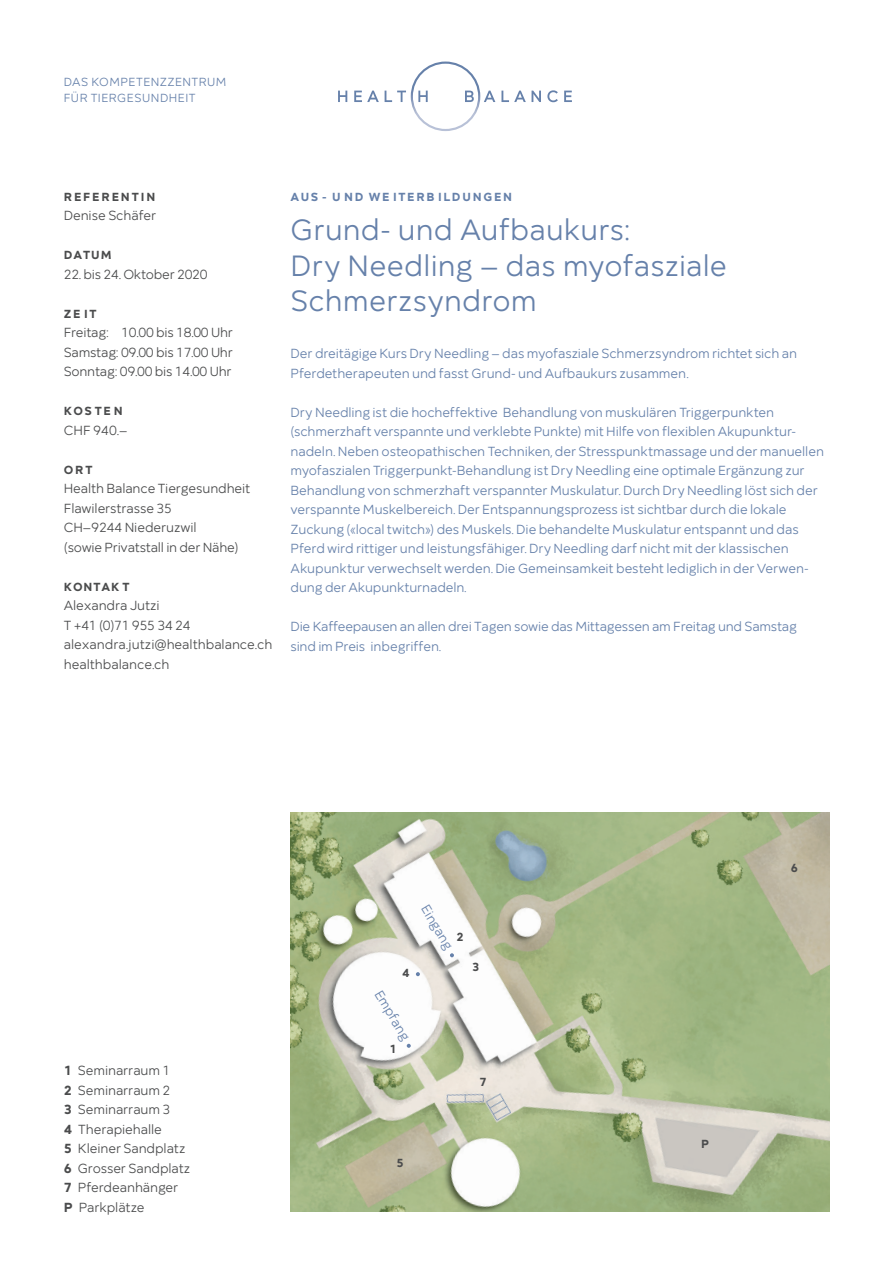
<style>
.page{position:relative;width:893px;height:1263px;background:#fff}
.page>*{position:absolute;margin:0;border:0;box-sizing:border-box;transform-origin:0 0}
.t1{font:30px/35.2px "Mirai";letter-spacing:.005em;color:#6681aa}
.t2{font:13.5px/19.5px "Mirai";letter-spacing:-.01em;color:#6681aa}
.t3{font:13.5px/19.6px "Mirai";letter-spacing:-.01em;color:#4b4c4d}
.t4{font:12px/16.5px "Mirai";letter-spacing:.035em;color:#6681aa}
.t5{font:700 12px "Mirai";letter-spacing:.14em;color:#4b4c4d}
.t6{font:700 12px "Mirai";letter-spacing:.145em;color:#6681aa}
.t7{font:700 12px "Mirai";letter-spacing:.16em;color:#4b4c4d}
.s1{font-weight:700}
</style>
<div class="page">
<img style="left:291px;top:812px;width:538px;height:400px">
<svg style="left:407px;top:1044px;width:4px;height:4px"></svg>
<svg style="left:450px;top:953px;width:4px;height:4px"></svg>
<svg style="left:416px;top:972px;width:4px;height:4px"></svg>
<svg style="left:338px;top:91px;width:9px;height:11px"></svg>
<svg style="left:354px;top:91px;width:25px;height:11px"></svg>
<svg style="left:385px;top:62px;width:110px;height:69px"></svg>
<svg style="left:501px;top:91px;width:25px;height:11px"></svg>
<svg style="left:532px;top:91px;width:9px;height:11px"></svg>
<svg style="left:547px;top:90px;width:11px;height:12px"></svg>
<svg style="left:564px;top:91px;width:8px;height:11px"></svg>
<p class="t4" style="left:64px;top:72px;width:164px">DAS KOMPETENZZENTRUM<br>FÜR TIERGESUNDHEIT</p>
<p class="t7" style="left:64px;top:187px;width:93px">REFERENTIN</p>
<p class="t3" style="left:64px;top:205px;width:94px">Denise Schäfer</p>
<p class="t5" style="left:64px;top:245px;width:49px">DATUM</p>
<p class="t3" style="left:64px;top:263px;width:145px">22. bis 24. Oktober 2020</p>
<p class="t5" style="left:64px;top:304px;width:34px">ZE IT</p>
<p class="t3" style="left:64px;top:321px;width:170px;text-align:justify">Freitag: 10.00 bis 18.00 Uhr Samstag: 09.00 bis 17.00 Uhr Sonntag: 09.00 bis 14.00 Uhr</p>
<p class="t5" style="left:64px;top:401px;width:60px">KOS TE N</p>
<p class="t3" style="left:64px;top:419px;width:65px">CHF 940.–</p>
<p class="t5" style="left:64px;top:460px;width:30px">ORT</p>
<p class="t3" style="left:64px;top:477px;width:188px">Health Balance Tiergesundheit<br>Flawilerstrasse 35<br>CH–9244 Niederuzwil<br>(sowie Privatstall in der Nähe)</p>
<p class="t5" style="left:64px;top:577px;width:67px">KONTAK T</p>
<p class="t3" style="left:64px;top:594px;width:210px">Alexandra Jutzi<br>T +41 (0)71 955 34 24 alexandra.jutzi@healthbalance.ch healthbalance.ch</p>
<p class="t6" style="left:291px;top:187px;width:223px">AUS - U ND WE ITERB ILDUNGEN</p>
<h1 class="t1" style="left:291px;top:210px;width:438px">Grund- und Aufbaukurs:<br>Dry Needling – das myofasziale<br>Schmerzsyndrom</h1>
<p class="t2" style="left:291px;top:343px;width:508px">Der dreitägige Kurs Dry Needling – das myofasziale Schmerzsyndrom richtet sich an<br>Pferdetherapeuten und fasst Grund- und Aufbaukurs zusammen.</p>
<p class="t2" style="left:291px;top:401px;width:535px">Dry Needling ist die hocheffektive Behandlung von muskulären Triggerpunkten (schmerzhaft verspannte und verklebte Punkte) mit Hilfe von flexiblen Akupunktur&shy;nadeln. Neben osteopathischen Techniken, der Stresspunktmassage und der manuellen myofaszialen Triggerpunkt-Behandlung ist Dry Needling eine optimale Ergänzung zur Behandlung von schmerzhaft verspannter Muskulatur. Durch Dry Needling löst sich der verspannte Muskelbereich. Der Entspannungsprozess ist sichtbar durch die lokale Zuckung («local twitch») des Muskels. Die behandelte Muskulatur entspannt und das Pferd wird rittiger und leistungsfähiger. Dry Needling darf nicht mit der klassischen Akupunktur verwechselt werden. Die Gemeinsamkeit besteht lediglich in der Verwen&shy;dung der Akupunkturnadeln.</p>
<p class="t2" style="left:291px;top:616px;width:508px">Die Kaffeepausen an allen drei Tagen sowie das Mittagessen am Freitag und Samstag sind im Preis inbegriffen.</p>
<p class="t3" style="left:64px;top:1060px;width:128px"><span class="s1">1</span> Seminarraum 1<br><span class="s1">2</span> Seminarraum 2<br><span class="s1">3</span> Seminarraum 3<br><span class="s1">4</span> Therapiehalle<br><span class="s1">5</span> Kleiner Sandplatz<br><span class="s1">6</span> Grosser Sandplatz<br><span class="s1">7</span> Pferdeanhänger<br><span class="s1">P</span> Parkplätze</p>
<p class="t5" style="left:402px;top:963px;width:9px">4</p>
<p class="t2" style="left:387px;top:985px;width:57px;rotate:59deg">Empfang</p>
<p class="t5" style="left:389px;top:1039px;width:9px">1</p>
<p class="t2" style="left:434px;top:900px;width:51px;rotate:59deg">Eingang</p>
<p class="t5" style="left:456px;top:927px;width:9px">2</p>
<p class="t5" style="left:472px;top:957px;width:9px">3</p>
<p class="t5" style="left:480px;top:1073px;width:9px">7</p>
<p class="t5" style="left:397px;top:1153px;width:9px">5</p>
<p class="t5" style="left:791px;top:858px;width:9px">6</p>
<p class="t5" style="left:701px;top:1135px;width:9px">P</p>
</div>
